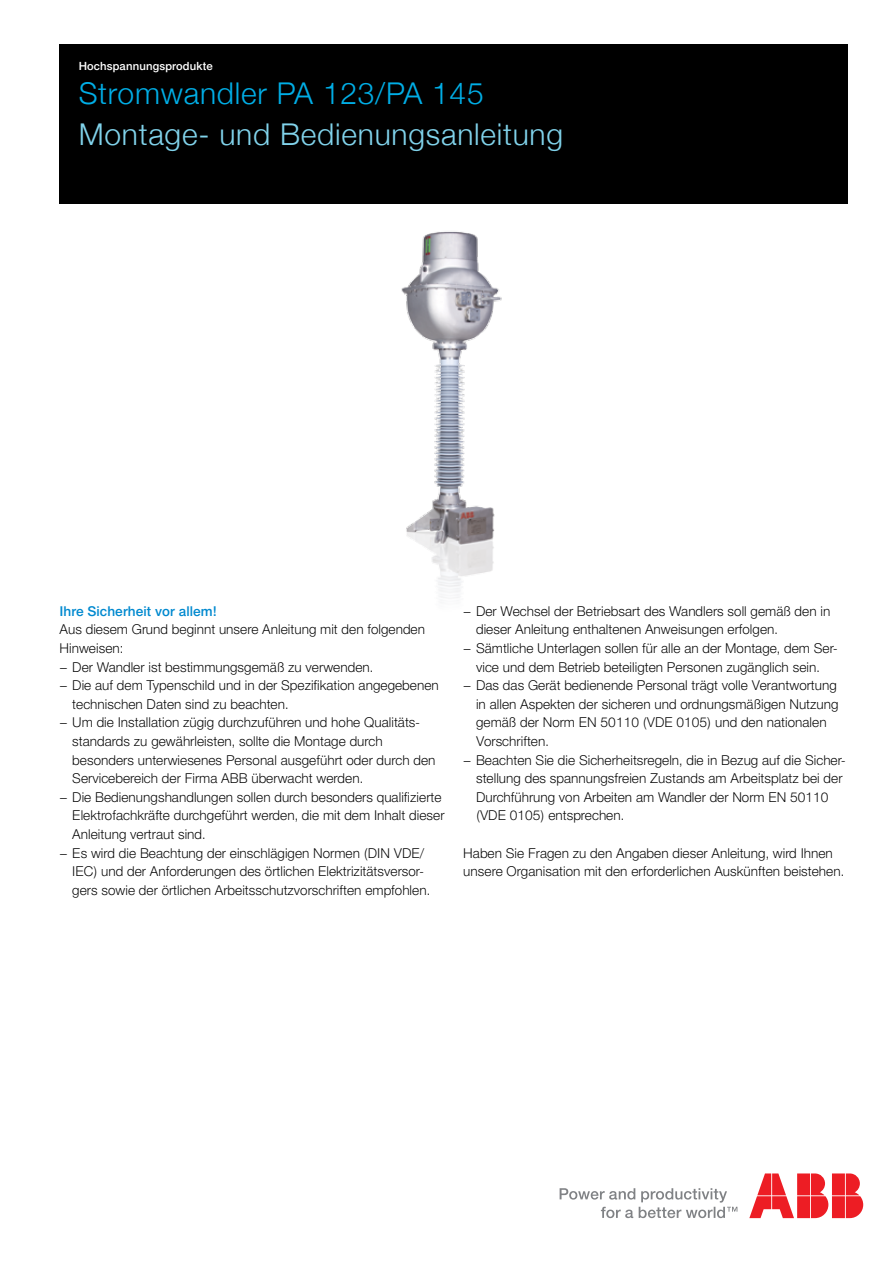
<style>
.page{position:relative;width:893px;height:1263px;background:#fff}
.page>*{position:absolute;margin:0;border:0;box-sizing:border-box;transform-origin:0 0}
.t1{font:300 30px "Helvetica Neue";letter-spacing:.025em;color:#81d3eb}
.t2{font:300 30px "Helvetica Neue";letter-spacing:.025em;color:#00aee6}
.t3{font:13.5px/18.6px "Switzer EFN Light";color:#000}
.t4{font:13.5px "Switzer EFN Medium";color:#0089cf}
.t5{font:11.25px "Switzer EFN Medium";letter-spacing:.01em;color:#fff}
.s1{font-family:"Helvetica Neue LT Pro";font-weight:300}
</style>
<div class="page">
<div style="left:60px;top:45px;width:788px;height:159px;background:#000"></div>
<svg style="left:560px;top:1188px;width:177px;height:30px"></svg>
<svg style="left:749px;top:1173px;width:114px;height:45px"></svg>
<img style="left:401px;top:231px;width:101px;height:367px">
<p class="t5" style="left:79px;top:59px;width:136px">Hochspannungsprodukte</p>
<h1 class="t2" style="left:79px;top:69px;width:407px">Stromwandler PA 123/PA 145</h1>
<h1 class="t1" style="left:79px;top:110px;width:486px">Montage- und Bedienungsanleitung</h1>
<p class="t4" style="left:60px;top:603px;width:158px">Ihre Sicherheit vor allem!</p>
<p class="t3" style="left:60px;top:620px;width:367px">Aus diesem Grund beginnt unsere Anleitung mit den folgenden</p>
<p class="t3" style="left:60px;top:639px;width:65px">Hinweisen:</p>
<p class="t3" style="left:60px;top:657px;width:315px"><span class="s1">−</span> Der Wandler ist bestimmungsgemäß zu verwenden.</p>
<p class="t3" style="left:60px;top:676px;width:381px"><span class="s1">−</span> Die auf dem Typenschild und in der Spezifikation angegebenen</p>
<p class="t3" style="left:72px;top:695px;width:218px">technischen Daten sind zu beachten.</p>
<p class="t3" style="left:60px;top:713px;width:362px"><span class="s1">−</span> Um die Installation zügig durchzuführen und hohe Qualitäts-</p>
<p class="t3" style="left:72px;top:732px;width:312px">standards zu gewährleisten, sollte die Montage durch</p>
<p class="t3" style="left:72px;top:750px;width:365px">besonders unterwiesenes Personal ausgeführt oder durch den</p>
<p class="t3" style="left:72px;top:769px;width:292px">Servicebereich der Firma ABB überwacht werden.</p>
<p class="t3" style="left:60px;top:788px;width:384px"><span class="s1">−</span> Die Bedienungshandlungen sollen durch besonders qualifizierte</p>
<p class="t3" style="left:72px;top:806px;width:374px">Elektrofachkräfte durchgeführt werden, die mit dem Inhalt dieser</p>
<p class="t3" style="left:72px;top:825px;width:135px">Anleitung vertraut sind.</p>
<p class="t3" style="left:60px;top:843px;width:366px"><span class="s1">−</span> Es wird die Beachtung der einschlägigen Normen (DIN VDE/</p>
<p class="t3" style="left:72px;top:862px;width:353px">IEC) und der Anforderungen des örtlichen Elektrizitätsversor-</p>
<p class="t3" style="left:72px;top:881px;width:359px">gers sowie der örtlichen Arbeitsschutzvorschriften empfohlen.</p>
<p class="t3" style="left:463px;top:601px;width:369px"><span class="s1">−</span> Der Wechsel der Betriebsart des Wandlers soll gemäß den in</p>
<p class="t3" style="left:476px;top:620px;width:303px">dieser Anleitung enthaltenen Anweisungen erfolgen.</p>
<p class="t3" style="left:463px;top:639px;width:376px"><span class="s1">−</span> Sämtliche Unterlagen sollen für alle an der Montage, dem Ser-</p>
<p class="t3" style="left:476px;top:657px;width:345px">vice und dem Betrieb beteiligten Personen zugänglich sein.</p>
<p class="t3" style="left:463px;top:676px;width:375px"><span class="s1">−</span> Das das Gerät bedienende Personal trägt volle Verantwortung</p>
<p class="t3" style="left:476px;top:695px;width:364px">in allen Aspekten der sicheren und ordnungsmäßigen Nutzung</p>
<p class="t3" style="left:476px;top:713px;width:352px">gemäß der Norm EN 50110 (VDE 0105) und den nationalen</p>
<p class="t3" style="left:476px;top:732px;width:74px">Vorschriften.</p>
<p class="t3" style="left:463px;top:750px;width:384px"><span class="s1">−</span> Beachten Sie die Sicherheitsregeln, die in Bezug auf die Sicher-</p>
<p class="t3" style="left:476px;top:769px;width:368px">stellung des spannungsfreien Zustands am Arbeitsplatz bei der</p>
<p class="t3" style="left:476px;top:788px;width:354px">Durchführung von Arbeiten am Wandler der Norm EN 50110</p>
<p class="t3" style="left:476px;top:806px;width:150px">(VDE 0105) entsprechen.</p>
<p class="t3" style="left:463px;top:843px;width:382px">Haben Sie Fragen zu den Angaben dieser Anleitung, wird Ihnen unsere Organisation mit den erforderlichen Auskünften beistehen.</p>
</div>
